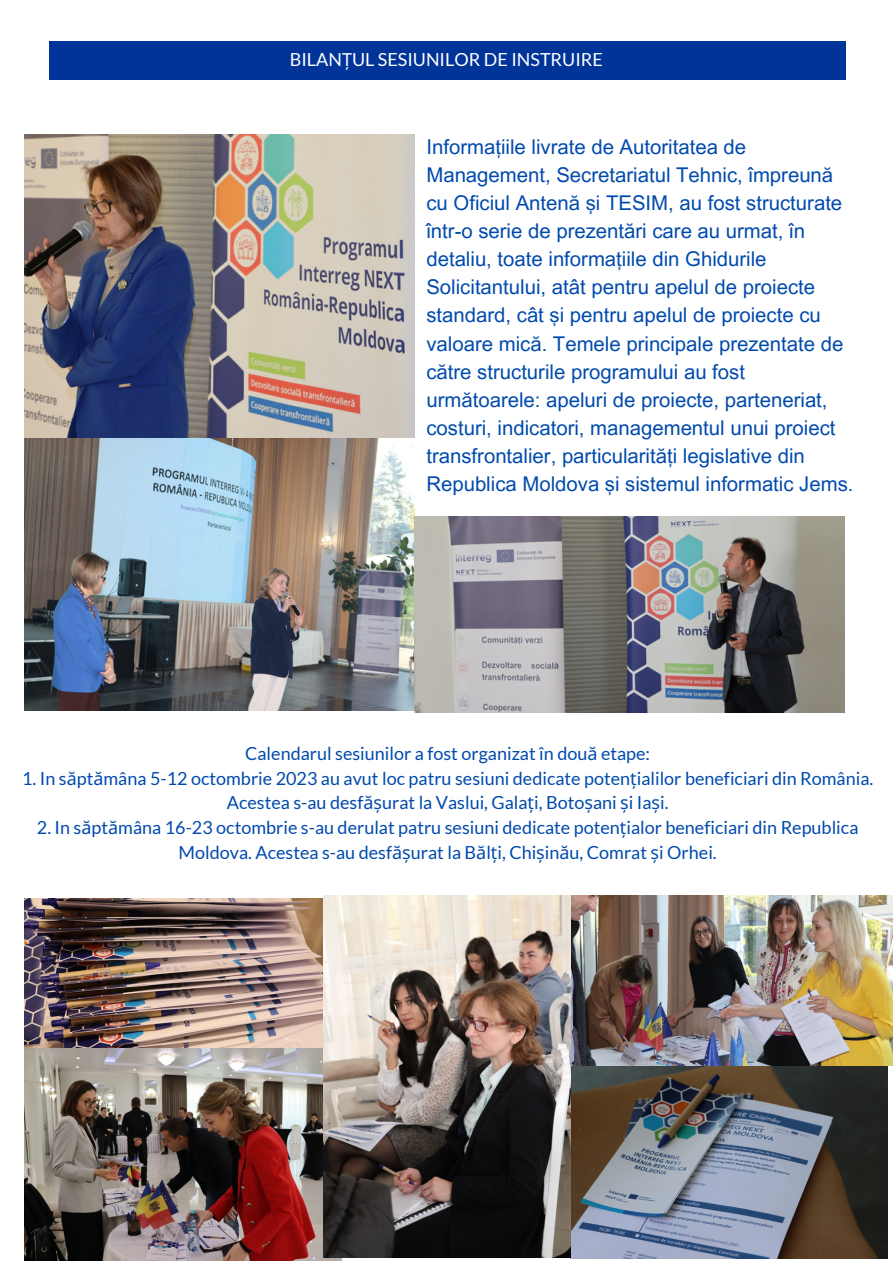
<style>
.page{position:relative;width:893px;height:1264px;background:#fff}
.page>*{position:absolute;margin:0;border:0;box-sizing:border-box;transform-origin:0 0}
.t1{font:20.4px/28px "Arial MT Pro";color:#004aad}
.t2{font:18px/24.8px "Lato";color:#004aad;text-align:center}
.t3{font:18px "Lato";color:#fff}
.s1{font-family:"Noto Sans"}
</style>
<div class="page">
<div style="left:49px;top:42px;width:796px;height:38px;background:#013499"></div>
<img style="left:24px;top:134px;width:390px;height:577px">
<img style="left:415px;top:516px;width:429px;height:196px">
<img style="left:24px;top:898px;width:299px;height:150px">
<img style="left:24px;top:1048px;width:317px;height:212px">
<img style="left:570px;top:895px;width:322px;height:170px">
<img style="left:570px;top:1066px;width:317px;height:192px">
<img style="left:324px;top:895px;width:246px;height:362px">
<p class="t3" style="left:290px;top:49px;width:314px">BILAN<span class="s1">Ț</span>UL SESIUNILOR DE INSTRUIRE</p>
<p class="t1" style="left:426px;top:135px;width:428px">Informațiile livrate de Autoritatea de Management, Secretariatul Tehnic, împreună cu Oficiul Antenă și TESIM, au fost structurate într-o serie de prezentări care au urmat, în detaliu, toate informațiile din Ghidurile Solicitantului, atât pentru apelul de proiecte standard, cât și pentru apelul de proiecte cu valoare mică. Temele principale prezentate de către structurile programului au fost următoarele: apeluri de proiecte, parteneriat, costuri, indicatori, managementul unui proiect transfrontalier, particularități legislative din Republica Moldova și sistemul informatic Jems.</p>
<p class="t2" style="left:245px;top:740px;width:406px">Calendarul sesiunilor a fost organizat în dou<span class="s1">ă</span> etape:</p>
<p class="t2" style="left:22px;top:765px;width:852px">1. In s<span class="s1">ă</span>pt<span class="s1">ă</span>mâna 5-12 octombrie 2023 au avut loc patru sesiuni dedicate poten<span class="s1">ț</span>ialilor beneficiari din România.<br>Acestea s-au desf<span class="s1">ăș</span>urat la Vaslui, Gala<span class="s1">ț</span>i, Boto<span class="s1">ș</span>ani <span class="s1">ș</span>i Ia<span class="s1">ș</span>i.</p>
<p class="t2" style="left:37px;top:814px;width:823px">2. In s<span class="s1">ă</span>pt<span class="s1">ă</span>mâna 16-23 octombrie s-au derulat patru sesiuni dedicate poten<span class="s1">ț</span>ialor beneficiari din Republica<br>Moldova. Acestea s-au desf<span class="s1">ăș</span>urat la B<span class="s1">ă</span>l<span class="s1">ț</span>i, Chi<span class="s1">ș</span>in<span class="s1">ă</span>u, Comrat <span class="s1">ș</span>i Orhei.</p>
</div>
